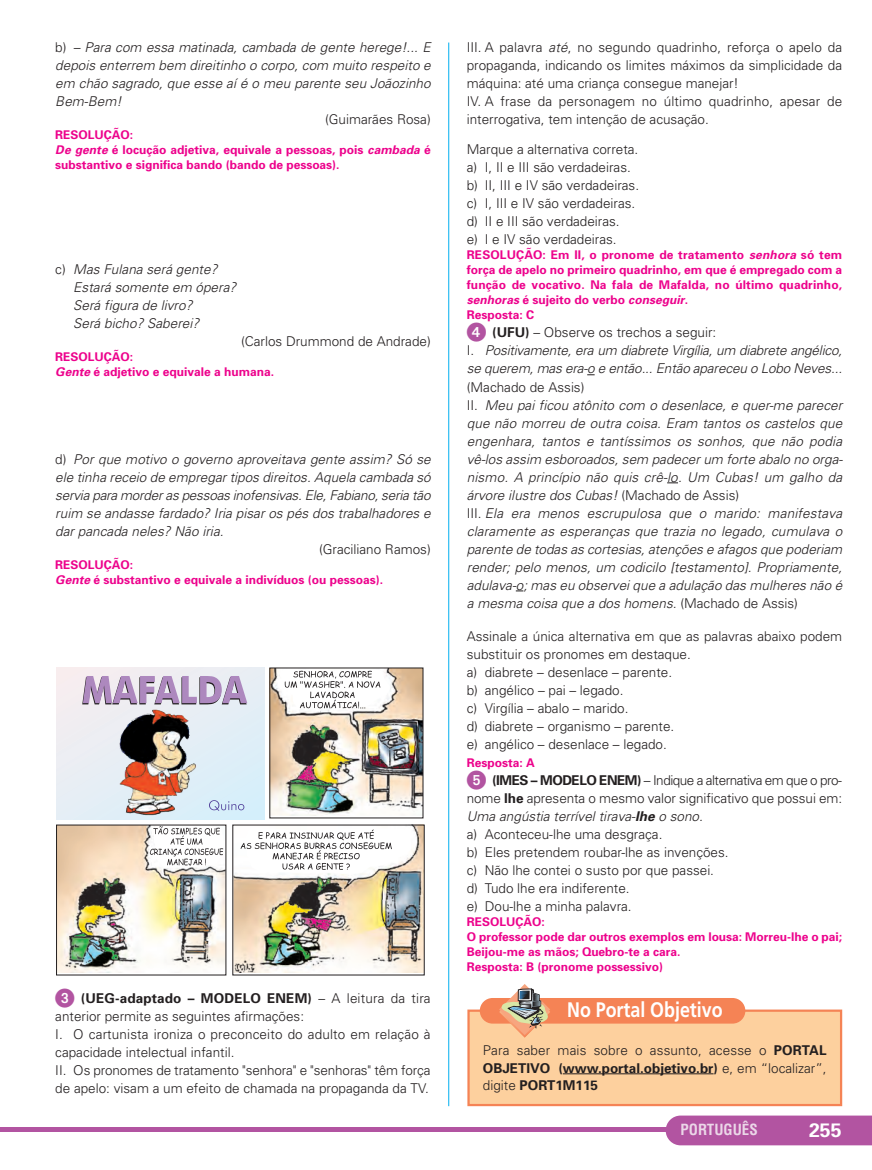
<style>
.page{position:relative;width:872px;height:1170px;background:#fff}
.page>*{position:absolute;margin:0;border:0;box-sizing:border-box;transform-origin:0 0}
.t1{font:700 21px "Frutiger";color:#fff;scale:.85 1}
.t2{font:700 19.5px "Univers";color:#fff}
.t3{font:700 condensed 15px "Helvetica";color:#ebd7e8}
.t4{font:300 13.5px/18px "Univers";color:#231f20}
.t5{font:italic 300 13.5px/18px "Univers";letter-spacing:.005em;color:#231f20}
.t6{font:700 12px/15px "Univers";color:#ed028c}
.s1{font-style:normal}
.s2{font-style:italic}
.s3{font-family:"European Pi One";font-weight:400;font-size:19.5px;color:#b254a1}
.s4{font-weight:700}
.s5{font-family:"European Pi One";font-weight:400;font-style:normal;font-size:19.5px;color:#b254a1}
.s6{font-weight:700;font-style:normal}
.s7{font-weight:700;font-style:italic}
</style>
<div class="page">
<hr style="left:0;top:1127px;width:872px;height:4px;background:#b254a1">
<div style="left:665px;top:1115px;width:207px;height:30px;background:#b254a1"></div>
<img style="left:271px;top:669px;width:150px;height:146px">
<svg style="left:285px;top:670px;width:95px;height:38px"></svg>
<img style="left:58px;top:826px;width:166px;height:146px">
<img style="left:234px;top:826px;width:189px;height:146px">
<svg style="left:150px;top:826px;width:73px;height:39px"></svg>
<svg style="left:241px;top:829px;width:151px;height:40px"></svg>
<div style="left:56px;top:667px;width:208px;height:152px;background:linear-gradient(to right,#f3edf0,#e0eef7)"></div>
<img style="left:113px;top:706px;width:91px;height:114px">
<svg style="left:209px;top:800px;width:35px;height:10px"></svg>
<svg style="left:82px;top:676px;width:165px;height:28px;background:#bba7c6"></svg>
<hr style="left:448px;top:43px;width:1px;height:1063px;background:#00aeef">
<div style="left:469px;top:1011px;width:371px;height:92px;background:#fdd09e"></div>
<div style="left:467px;top:1009px;width:375px;height:97px;border:2px solid #f58355"></div>
<hr style="left:563px;top:1073px;width:150px;height:1px;background:#231f20">
<div style="left:480px;top:997px;width:265px;height:26px;background:#f58355;border-radius:13px"></div>
<svg style="left:499px;top:984px;width:51px;height:53px"></svg>
<p class="t5" style="left:55px;top:40px;width:379px;text-align:justify"><span class="s1">b )</span> – Para com essa matinada, cambada de gente herege!... E depois enterrem bem direitinho o corpo, com muito respeito e em chão sagrado, que esse aí é o meu parente seu Joãozinho Bem-Bem!</p>
<p class="t4" style="left:325px;top:112px;width:107px">(Guimarães Rosa)</p>
<p class="t6" style="left:55px;top:129px;width:377px">RESOLUÇÃO:<br><span class="s2">De gente</span> é locução adjetiva, equivale a pessoas, pois <span class="s2">cambada</span> é substantivo e significa bando (bando de pessoas).</p>
<p class="t5" style="left:73px;top:262px;width:167px;text-indent:-18px"><span class="s1">c )</span> Mas Fulana será gente?<br>Estará somente em ópera?<br>Será figura de livro?<br>Será bicho? Saberei?</p>
<p class="t4" style="left:241px;top:334px;width:191px">(Carlos Drummond de Andrade)</p>
<p class="t6" style="left:55px;top:351px;width:220px">RESOLUÇÃO:<br><span class="s2">Gente</span>é adjetivo e equivale a humana.</p>
<p class="t5" style="left:55px;top:451px;width:379px;text-align:justify"><span class="s1">d )</span> Por que motivo o governo aproveitava gente assim? Só se ele tinha receio de empregartipos direitos.Aquela cambada só servia para morderas pessoas inofensivas.Ele,Fabiano,seria tão ruim se andasse fardado? Iria pisar os pés dos traba lhadores e dar pancada neles? Não iria.</p>
<p class="t4" style="left:319px;top:541px;width:113px">(Graciliano Ramos)</p>
<p class="t6" style="left:55px;top:558px;width:329px">RESOLUÇÃO:<br><span class="s2">Gente</span>é substantivo e equivale a indivíduos (ou pessoas).</p>
<p class="t4" style="left:55px;top:990px;width:377px"><span class="s3">3</span> <span class="s4">(UEG-adaptado – MODELO ENEM)</span> – A leitura da tira anterior permite as seguintes afirmações:<br>I. O cartunista ironiza o preconceito do adulto em relação à capacidade intelectual infantil.<br>II. Os pronomes de tratamento "senhora" e "senhoras" têm força de apelo: visam a um efeito de chama da na propaganda da TV.</p>
<p class="t4" style="left:467px;top:40px;width:377px">III. A palavra <span class="s2">até</span>, no segundo quadrinho, reforça o apelo da propaganda, indicando os limites máxi mos da simplicidade da máquina: até uma crian ça consegue manejar!<br>IV. A frase da personagem no último quadrinho, apesar de interrogativa, tem intenção de acusação.</p>
<p class="t4" style="left:467px;top:142px;width:174px">Marque a alternativa correta. a) I, II e III são verdadeiras. b) II, III e IV são verdadeiras. c) I, III e IV são verdadeiras. d) II e III são verdadeiras.<br>e) I e IV são verdadeiras.</p>
<p class="t6" style="left:467px;top:249px;width:377px">RESOLUÇÃO: Em II, o pronome de tratamento <span class="s2">senhora</span> só tem força de apelo no primeiro quadrinho, em que é empregado com a função de voca tivo. Na fala de Mafalda, no último quadrinho, <span class="s2">senhoras</span> é s u j e i t o d o v e r b o <span class="s2">conseguir</span>.<br>Resposta: C</p>
<p class="t5" style="left:467px;top:325px;width:379px"><span class="s5">4</span> <span class="s6">(UFU)</span> <span class="s1">– Observe os trechos a seguir:<br>I .</span> Positivamente, era um diabrete Virgília, um diabrete angélico, se querem,mas era-o e então...Então apareceu o Lobo Neves...</p>
<p class="t5" style="left:467px;top:379px;width:379px"><span class="s1">(Machado de Assis)<br>I I .</span> Meu pai ficou atônito com o desenlace, e quer-me parecer que não morreu de outra coisa. Eram tantos os castelos que en genhara, tantos e tantíssimos os sonhos, que não podia vê-los assim esboroados,sem padecerum forte abalo no orga - nis mo. A princípio não quis crê-lo. Um Cubas! um galho da árvore ilustre dos Cubas! <span class="s1">( M a c h a d o d e A s s i s )<br>I I I .</span> Ela era menos escrupulosa que o marido: ma nifes tava claramente as esperanças que trazia no legado, cumulava o parente de todas as cortesias,atenções e afagos que poderiam render; pelo menos, um codicilo [testamento]. Propriamente, adulava-o;mas eu observeique a adula ção das mulheres não é a mesma coisa que a dos homens. <span class="s1">( M a c h a d o d e As s i s )</span></p>
<p class="t4" style="left:467px;top:628px;width:377px">Assinale a única alternativa em que as palavras abaixo podem substituir os pronomes em destaque.<br>a) diabrete – desenlace – parente.<br>b) angélico – pai – legado.<br>c) Virgília – abalo – marido.<br>d) diabrete – organismo – parente.<br>e) angélico – desenlace – legado.</p>
<p class="t6" style="left:467px;top:756px;width:69px">Resposta: A</p>
<p class="t4" style="left:467px;top:772px;width:377px"><span class="s3">5</span> <span class="s4">(IMES – MODELO ENEM)</span> – Indique a alternativa em que o pro - nome <span class="s4">lhe</span> apresenta o mesmo valor significativo que possui em:<br><span class="s2">Uma angústia terrível tirava-</span><span class="s7">lhe</span> <span class="s2">o sono.<br></span>a) Aconteceu-lhe uma desgraça.<br>b) Eles pretendem roubar-lhe as invenções.<br>c) Não lhe contei o susto por que passei.<br>d) Tudo lhe era indiferente.<br>e) Dou-lhe a minha palavra.</p>
<p class="t6" style="left:467px;top:915px;width:377px">RESOLUÇÃO:<br>O professor pode dar outros exemplos em lousa: Morreu-lhe o pai; Beijou-me as mãos; Quebro-te a cara.<br>Resposta: B (pronome possessivo)</p>
<h1 class="t1" style="left:567px;top:1000px;width:184px">No Portal Objetivo</h1>
<p class="t4" style="left:483px;top:1042px;width:345px;line-height:17.2px;text-align:justify">Para saber mais sobre o assunto, acesse o <span class="s4">PORTAL OBJETIVO (www.portal.objetivo.br)</span> e, em “localizar”, digite <span class="s4">PORT1M115</span></p>
<p class="t3" style="left:680px;top:1123px;width:79px">PORTUGUÊS</p>
<h2 class="t2" style="left:809px;top:1122px;width:34px">255</h2>
</div>
